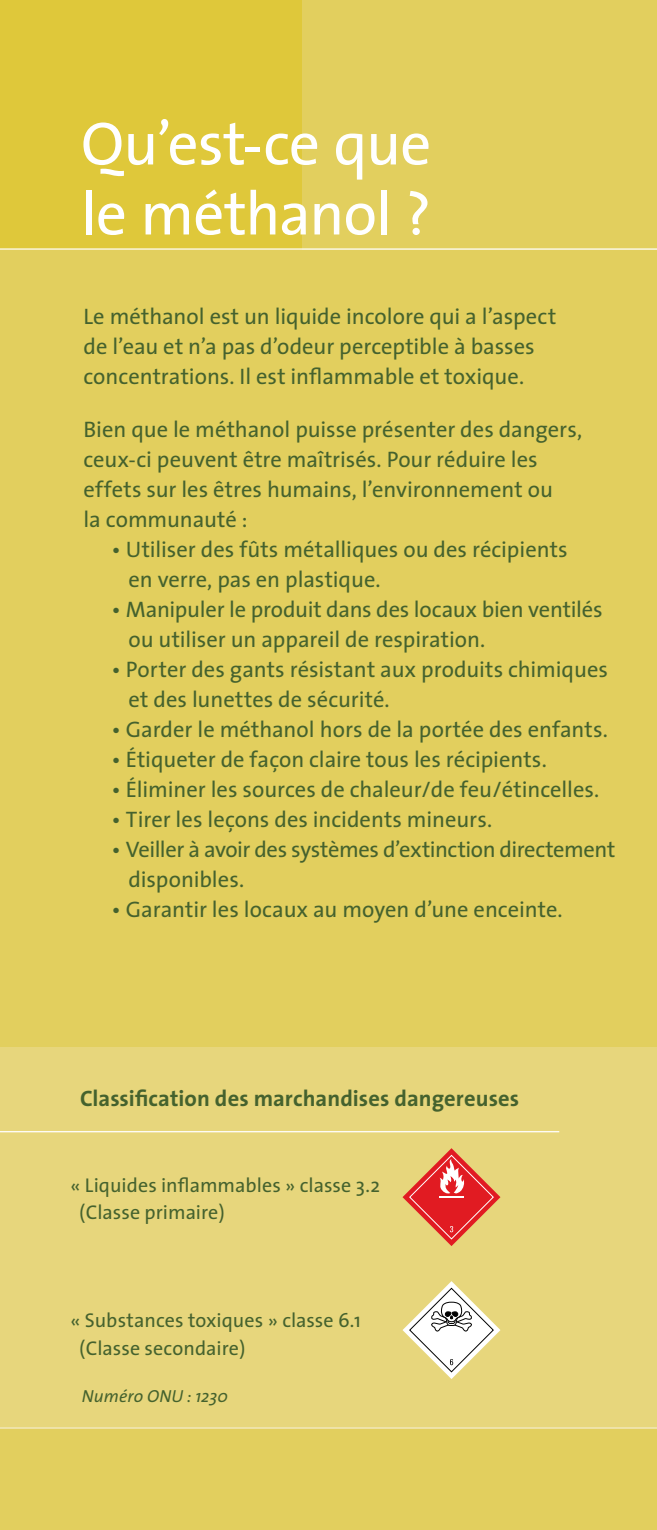
<style>
.page{position:relative;width:657px;height:1530px;background:#e2cf5e}
.page>*{position:absolute;margin:0;border:0;box-sizing:border-box;transform-origin:0 0}
.t1{font:61.25px/70px "The Sans";letter-spacing:-.015em;color:#fff}
.t2{font:22.5px/30px "The Sans";color:#45622e}
.t3{font:22.5px/30px "The Sans";letter-spacing:-.02em;color:#45622e}
.t4{font:700 22.5px "The Sans";letter-spacing:.005em;color:#45622e}
.t5{font:20px/27.5px "The Sans";color:#45622e}
.t6{font:italic 17.5px "The Sans";letter-spacing:.01em;color:#45622e}
</style>
<div class="page">
<div style="left:0;top:1047px;width:657px;height:382px;background:#e7d67c"></div>
<hr style="left:0;top:1427px;width:657px;height:2px;background:#f3eac1">
<hr style="left:0;top:1131px;width:559px;height:1px;background:#fff">
<div style="left:0;top:0;width:302px;height:249px;background:#dfc83a"></div>
<hr style="left:0;top:248px;width:657px;height:2px;background:#fff">
<svg style="left:403px;top:1148px;width:97px;height:98px"></svg>
<svg style="left:403px;top:1281px;width:97px;height:98px"></svg>
<h1 class="t1" style="left:81px;top:107px;width:352px">Qu’est-ce que le méthanol ?</h1>
<p class="t2" style="left:84px;top:301px;width:474px">Le méthanol est un liquide incolore qui a l’aspect de l’eau et n’a pas d’odeur perceptible à basses concentrations. Il est inflammable et toxique.</p>
<p class="t2" style="left:84px;top:413px;width:500px">Bien que le méthanol puisse présenter des dangers, ceux-ci peuvent être maîtrisés. Pour réduire les effets sur les êtres humains, l’environnement ou<br>la communauté :</p>
<p class="t2" style="left:129px;top:533px;width:441px;text-indent:-17px">• Utiliser des fûts métalliques ou des récipients en verre, pas en plastique.</p>
<p class="t2" style="left:129px;top:593px;width:476px;text-indent:-17px">• Manipuler le produit dans des locaux bien ventilés ou utiliser un appareil de respiration.</p>
<p class="t2" style="left:129px;top:653px;width:481px;text-indent:-17px">• Porter des gants résistant aux produits chimiques et des lunettes de sécurité.</p>
<p class="t2" style="left:111px;top:713px;width:498px">• Garder le méthanol hors de la portée des enfants.</p>
<p class="t2" style="left:111px;top:743px;width:437px">• Étiqueter de façon claire tous les récipients.</p>
<p class="t2" style="left:111px;top:773px;width:490px">• Éliminer les sources de chaleur/de feu/étincelles.</p>
<p class="t2" style="left:111px;top:803px;width:382px">• Tirer les leçons des incidents mineurs.</p>
<p class="t3" style="left:129px;top:833px;width:488px;text-indent:-17px">• Veiller à avoir des systèmes d’extinction directement disponibles.</p>
<p class="t2" style="left:111px;top:893px;width:453px">• Garantir les locaux au moyen d’une enceinte.</p>
<p class="t4" style="left:80px;top:1080px;width:441px">Classification des marchandises dangereuses</p>
<p class="t5" style="left:79px;top:1170px;width:303px;text-indent:-9px">« Liquides inflammables » classe 3.2 (Classe primaire)</p>
<p class="t5" style="left:79px;top:1306px;width:283px;text-indent:-9px">« Substances toxiques » classe 6.1 (Classe secondaire)</p>
<p class="t6" style="left:82px;top:1382px;width:148px">Numéro ONU : 1230</p>
</div>
